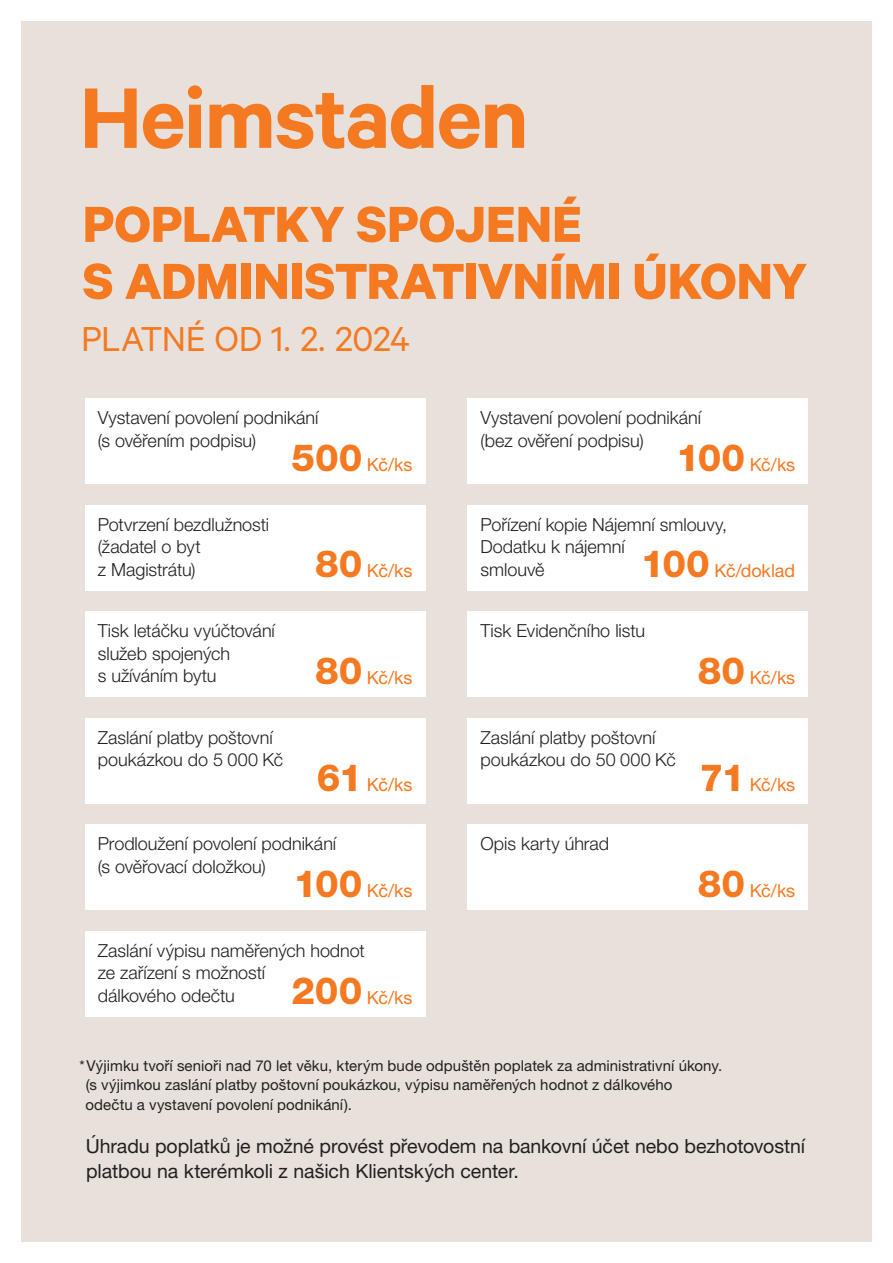
<style>
.page{position:relative;width:893px;height:1263px;background:#fff}
.page>*{position:absolute;margin:0;border:0;box-sizing:border-box;transform-origin:0 0}
.t1{font:700 57px/57px "Calibre";color:#f47921}
.t2{font:39px "Calibre";letter-spacing:-.015em;color:#f47921}
.t3{font:19.5px/25.3px "Helvetica Neue LT Pro";letter-spacing:-.005em;color:#231f20}
.text_tabulka{font:300 18px/22.5px "Helvetica Neue LT Pro";letter-spacing:-.005em;color:#231f20}
.cena{font:18px "Helvetica Neue LT Pro";letter-spacing:-.01em;color:#f47921}
.t4{font:15px/19.5px "Helvetica Neue LT Pro";letter-spacing:.005em;color:#231f20}
.s1{font-weight:800;font-size:37.5px}
</style>
<div class="page">
<div style="left:21px;top:21px;width:851px;height:1221px;background:#e8e1db"></div>
<div style="left:85px;top:399px;width:340px;height:85px;background:#fff"></div>
<div style="left:468px;top:399px;width:340px;height:85px;background:#fff"></div>
<div style="left:85px;top:505px;width:340px;height:85px;background:#fff"></div>
<div style="left:468px;top:505px;width:340px;height:85px;background:#fff"></div>
<div style="left:85px;top:612px;width:340px;height:85px;background:#fff"></div>
<div style="left:468px;top:612px;width:340px;height:85px;background:#fff"></div>
<div style="left:85px;top:718px;width:340px;height:85px;background:#fff"></div>
<div style="left:468px;top:718px;width:340px;height:85px;background:#fff"></div>
<div style="left:85px;top:825px;width:340px;height:85px;background:#fff"></div>
<div style="left:468px;top:825px;width:340px;height:85px;background:#fff"></div>
<div style="left:85px;top:931px;width:340px;height:85px;background:#fff"></div>
<svg style="left:85px;top:85px;width:439px;height:64px"></svg>
<p class="t1" style="left:82px;top:194px;width:726px">POPLATKY SPOJENÉ<br>S ADMINISTRATIVNÍMI ÚKONY</p>
<p class="t2" style="left:81px;top:316px;width:331px">PLATNÉ OD 1. 2. 2024</p>
<p class="text_tabulka" style="left:98px;top:406px;width:222px">Vystavení povolení podnikání (s ověřením podpisu)</p>
<p class="text_tabulka" style="left:480px;top:406px;width:222px">Vystavení povolení podnikání (bez ověření podpisu)</p>
<p class="cena" style="left:291px;top:454px;width:122px"><span class="s1">500</span> Kč/ks</p>
<p class="cena" style="left:676px;top:454px;width:121px"><span class="s1">100</span> Kč/ks</p>
<p class="text_tabulka" style="left:98px;top:513px;width:173px">Potvrzení bezdlužnosti (žadatel o byt<br>z Magistrátu)</p>
<p class="text_tabulka" style="left:480px;top:513px;width:248px">Pořízení kopie Nájemní smlouvy,<br>Dodatku k nájemní<br>smlouvě</p>
<p class="cena" style="left:315px;top:560px;width:99px"><span class="s1">80</span> Kč/ks</p>
<p class="cena" style="left:641px;top:560px;width:156px"><span class="s1">100</span> Kč/doklad</p>
<p class="text_tabulka" style="left:98px;top:619px;width:179px">Tisk letáčku vyúčtování služeb spojených<br>s užíváním bytu</p>
<p class="text_tabulka" style="left:480px;top:619px;width:166px">Tisk Evidenčního listu</p>
<p class="cena" style="left:315px;top:667px;width:99px"><span class="s1">80</span> Kč/ks</p>
<p class="cena" style="left:698px;top:667px;width:99px"><span class="s1">80</span> Kč/ks</p>
<p class="text_tabulka" style="left:98px;top:726px;width:187px">Zaslání platby poštovní poukázkou do 5 000 Kč</p>
<p class="cena" style="left:317px;top:773px;width:97px"><span class="s1">61</span> Kč/ks</p>
<p class="text_tabulka" style="left:480px;top:726px;width:197px">Zaslání platby poštovní poukázkou do 50 000 Kč</p>
<p class="cena" style="left:700px;top:773px;width:97px"><span class="s1">71</span> Kč/ks</p>
<p class="text_tabulka" style="left:98px;top:832px;width:240px">Prodloužení povolení podnikání (s ověřovací doložkou)</p>
<p class="text_tabulka" style="left:480px;top:832px;width:130px">Opis karty úhrad</p>
<p class="cena" style="left:293px;top:880px;width:121px"><span class="s1">100</span> Kč/ks</p>
<p class="cena" style="left:698px;top:880px;width:99px"><span class="s1">80</span> Kč/ks</p>
<p class="text_tabulka" style="left:98px;top:939px;width:269px">Zaslání výpisu naměřených hodnot ze zařízení s možností<br>dálkového odečtu</p>
<p class="cena" style="left:291px;top:986px;width:122px"><span class="s1">200</span> Kč/ks</p>
<p class="t4" style="left:86px;top:1055px;width:638px;text-indent:-6px">*Výjimku tvoří senioři nad 70 let věku, kterým bude odpuštěn poplatek za administrativní úkony. (s výjimkou zaslání platby poštovní poukázkou, výpisu naměřených hodnot z dálkového odečtu a vystavení povolení podnikání).</p>
<p class="t3" style="left:86px;top:1133px;width:721px">Úhradu poplatků je možné provést převodem na bankovní účet nebo bezhotovostní platbou na kterémkoli z našich Klientských center.</p>
</div>
